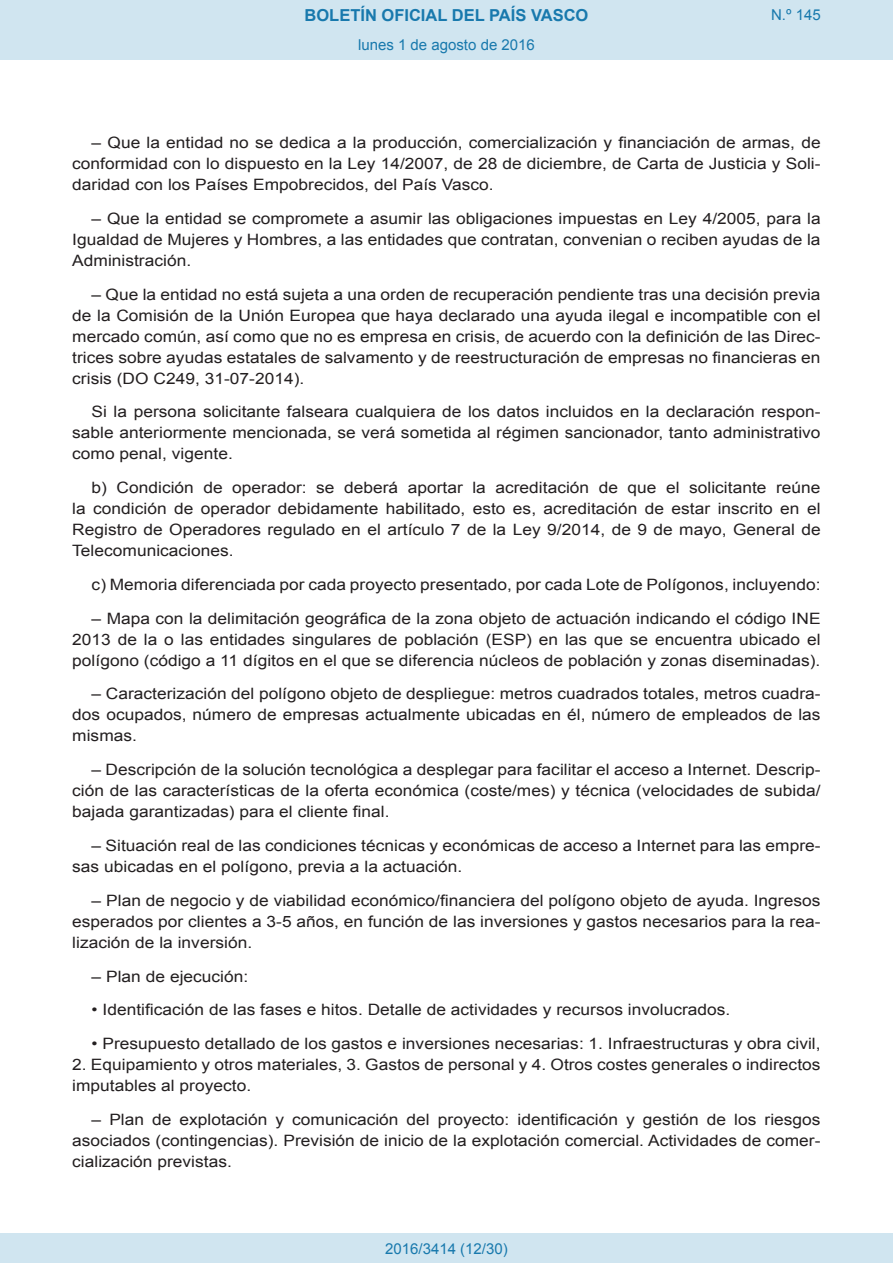
<style>
.page{position:relative;width:893px;height:1263px;background:#fff}
.page>*{position:absolute;margin:0;border:0;box-sizing:border-box;transform-origin:0 0}
.t1{font:700 16.5px "Arial";color:#1879ad}
.BOPVDetalle{font:15.6px/21px "Arial";color:#231f20;text-align:justify;scale:1.11 1}
.Paginacion_Centro{font:15px "Arial";color:#1879ad}
</style>
<div class="page">
<div style="left:0;top:0;width:893px;height:60px;background:#d0e5f0"></div>
<div style="left:0;top:1233px;width:893px;height:30px;background:#d0e5f0"></div>
<p class="t1" style="left:305px;top:4px;width:285px">BOLETÍN OFICIAL DEL PAÍS VASCO</p>
<p class="Paginacion_Centro" style="left:358px;top:35px;width:178px">lunes 1 de agosto de 2016</p>
<p class="Paginacion_Centro" style="left:771px;top:5px;width:51px">N.º 145</p>
<p class="BOPVDetalle" style="left:72px;top:132px;width:676px;text-indent:19px">– Que la entidad no se dedica a la producción, comercialización y financiación de armas, de conformidad con lo dispuesto en la Ley 14/2007, de 28 de diciembre, de Carta de Justicia y Soli&shy;daridad con los Países Empobrecidos, del País Vasco.</p>
<p class="BOPVDetalle" style="left:72px;top:208px;width:676px;text-indent:19px">– Que la entidad se compromete a asumir las obligaciones impuestas en Ley 4/2005, para la Igualdad de Mujeres y Hombres, a las entidades que contratan, convenian o reciben ayudas de la Administración.</p>
<p class="BOPVDetalle" style="left:72px;top:284px;width:676px;text-indent:19px">– Que la entidad no está sujeta a una orden de recuperación pendiente tras una decisión previa de la Comisión de la Unión Europea que haya declarado una ayuda ilegal e incompatible con el mercado común, así como que no es empresa en crisis, de acuerdo con la definición de las Direc&shy;trices sobre ayudas estatales de salvamento y de reestructuración de empresas no financieras en crisis (DO C249, 31-07-2014).</p>
<p class="BOPVDetalle" style="left:72px;top:402px;width:676px;text-indent:19px">Si la persona solicitante falseara cualquiera de los datos incluidos en la declaración respon&shy;sable anteriormente mencionada, se verá sometida al régimen sancionador, tanto administrativo como penal, vigente.</p>
<p class="BOPVDetalle" style="left:72px;top:477px;width:676px;text-indent:19px">b) Condición de operador: se deberá aportar la acreditación de que el solicitante reúne la condición de operador debidamente habilitado, esto es, acreditación de estar inscrito en el Registro de Operadores regulado en el artículo 7 de la Ley 9/2014, de 9 de mayo, General de Telecomunicaciones.</p>
<p class="BOPVDetalle" style="left:92px;top:574px;width:658px">c) Memoria diferenciada por cada proyecto presentado, por cada Lote de Polígonos, incluyendo:</p>
<p class="BOPVDetalle" style="left:72px;top:608px;width:676px;text-indent:19px">– Mapa con la delimitación geográfica de la zona objeto de actuación indicando el código INE 2013 de la o las entidades singulares de población (ESP) en las que se encuentra ubicado el polígono (código a 11 dígitos en el que se diferencia núcleos de población y zonas diseminadas).</p>
<p class="BOPVDetalle" style="left:72px;top:684px;width:676px;text-indent:19px">– Caracterización del polígono objeto de despliegue: metros cuadrados totales, metros cuadra&shy;dos ocupados, número de empresas actualmente ubicadas en él, número de empleados de las mismas.</p>
<p class="BOPVDetalle" style="left:72px;top:759px;width:676px;text-indent:19px">– Descripción de la solución tecnológica a desplegar para facilitar el acceso a Internet. Descrip&shy;ción de las características de la oferta económica (coste/mes) y técnica (velocidades de subida/ bajada garantizadas) para el cliente final.</p>
<p class="BOPVDetalle" style="left:72px;top:835px;width:676px;text-indent:19px">– Situación real de las condiciones técnicas y económicas de acceso a Internet para las empre&shy;sas ubicadas en el polígono, previa a la actuación.</p>
<p class="BOPVDetalle" style="left:72px;top:890px;width:676px;text-indent:19px">– Plan de negocio y de viabilidad económico/financiera del polígono objeto de ayuda. Ingresos esperados por clientes a 3-5 años, en función de las inversiones y gastos necesarios para la rea&shy;lización de la inversión.</p>
<p class="BOPVDetalle" style="left:92px;top:966px;width:143px">– Plan de ejecución:</p>
<p class="BOPVDetalle" style="left:92px;top:999px;width:577px">• Identificación de las fases e hitos. Detalle de actividades y recursos involucrados.</p>
<p class="BOPVDetalle" style="left:92px;top:1033px;width:658px">• Presupuesto detallado de los gastos e inversiones necesarias: 1. Infraestructuras y obra civil,</p>
<p class="BOPVDetalle" style="left:72px;top:1054px;width:676px">2. Equipamiento y otros materiales, 3. Gastos de personal y 4. Otros costes generales o indirectos imputables al proyecto.</p>
<p class="BOPVDetalle" style="left:72px;top:1109px;width:676px;text-indent:19px">– Plan de explotación y comunicación del proyecto: identificación y gestión de los riesgos asociados (contingencias). Previsión de inicio de la explotación comercial. Actividades de comer&shy;cialización previstas.</p>
<p class="Paginacion_Centro" style="left:385px;top:1238px;width:124px">2016/3414 (12/30)</p>
</div>
